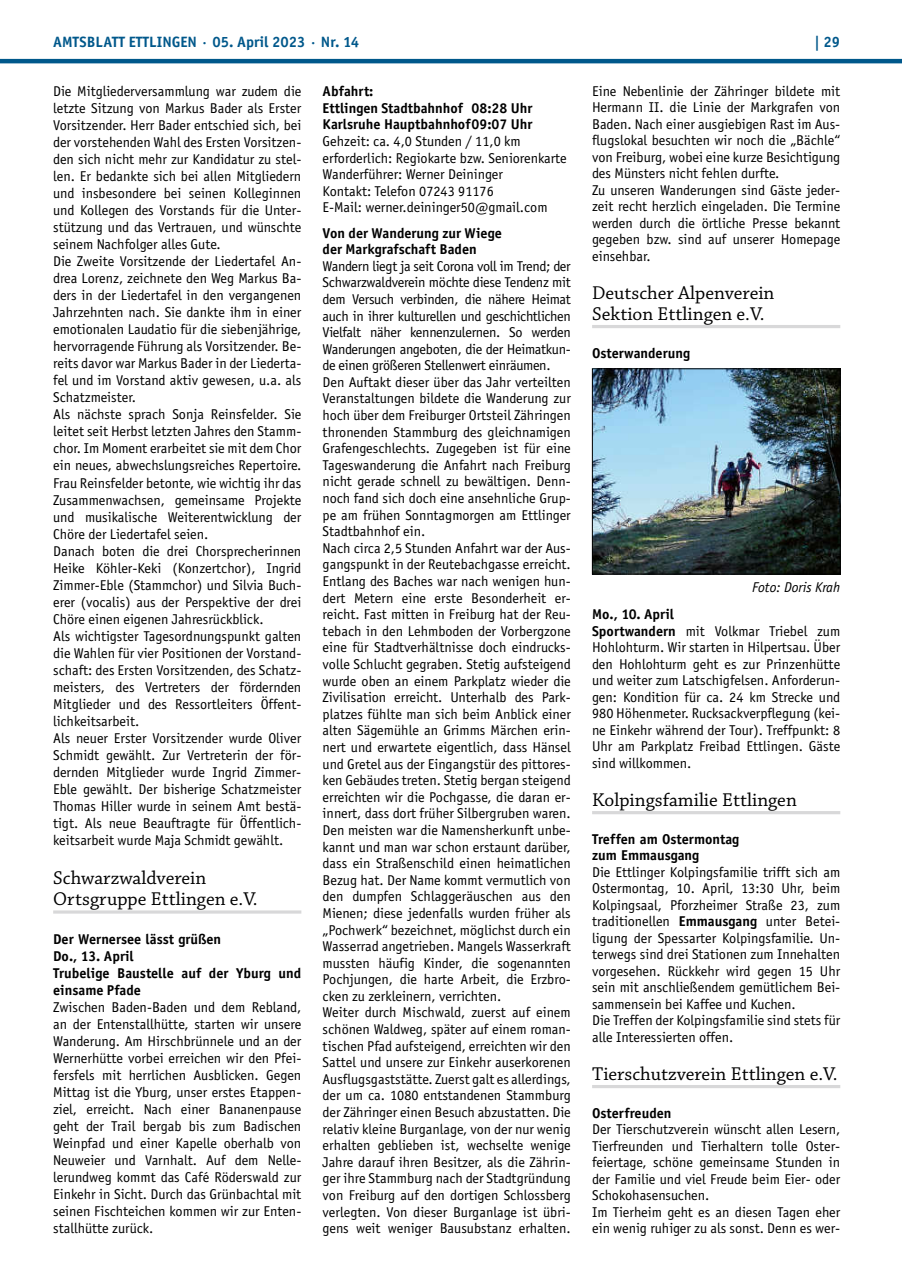
<style>
.page{position:relative;width:902px;height:1280px;background:#fff}
.page>*{position:absolute;margin:0;border:0;box-sizing:border-box;transform-origin:0 0}
.t1{font:19.5px/21.6px "Chaparral Pro";color:#000}
.t2{font:700 15px "Officina Sans";color:#00588b}
.t3{font:14.25px/16.6px "Officina Sans";color:#000}
.t4{font:700 14.25px/17.1px "Officina Sans";color:#000}
.t5{font:italic 14.25px "Officina Sans";color:#000}
.s1{font-weight:700}
</style>
<div class="page">
<hr style="left:0;top:59px;width:901px;height:4px;background:#00588b">
<hr style="left:53px;top:910px;width:248px;height:4px;background:#e2e2e3">
<hr style="left:592px;top:325px;width:248px;height:3px;background:#d8d8d9">
<hr style="left:592px;top:811px;width:248px;height:3px;background:#d8d8d9">
<hr style="left:592px;top:1085px;width:248px;height:3px;background:#d8d8d9">
<img style="left:594px;top:370px;width:244px;height:202px">
<div style="left:592px;top:368px;width:248px;height:206px;border:1px solid #000"></div>
<p class="t2" style="left:53px;top:32px;width:307px">AMTSBLATT ETTLINGEN · 05. April 2023 · Nr. 14</p>
<p class="t2" style="left:814px;top:32px;width:28px">| 29</p>
<p class="t3" style="left:53px;top:82px;width:250px;line-height:17.1px">Die Mitgliederversammlung war zudem die letzte Sitzung von Markus Bader als Erster Vorsitzender. Herr Bader entschied sich, bei der vorstehenden Wahl des Ersten Vorsitzen&shy;den sich nicht mehr zur Kandidatur zu stel&shy;len. Er bedankte sich bei allen Mitgliedern und insbesondere bei seinen Kolleginnen und Kollegen des Vorstands für die Unter&shy;stützung und das Vertrauen, und wünschte seinem Nachfolger alles Gute.<br>Die Zweite Vorsitzende der Liedertafel An&shy;drea Lorenz, zeichnete den Weg Markus Ba&shy;ders in der Liedertafel in den vergangenen Jahrzehnten nach. Sie dankte ihm in einer emotionalen Laudatio für die siebenjährige, hervorragende Führung als Vorsitzender. Be&shy;reits davor war Markus Bader in der Liederta&shy;fel und im Vorstand aktiv gewesen, u.a. als Schatzmeister.<br>Als nächste sprach Sonja Reinsfelder. Sie leitet seit Herbst letzten Jahres den Stamm&shy;chor. Im Moment erarbeitet sie mit dem Chor ein neues, abwechslungsreiches Repertoire.<br>Frau Reinsfelder betonte, wie wichtig ihr das Zusammenwachsen, gemeinsame Projekte und musikalische Weiterentwicklung der Chöre der Liedertafel seien.<br>Danach boten die drei Chorsprecherinnen Heike Köhler-Keki (Konzertchor), Ingrid Zimmer-Eble (Stammchor) und Silvia Buch&shy;erer (vocalis) aus der Perspektive der drei Chöre einen eigenen Jahresrückblick.<br>Als wichtigster Tagesordnungspunkt galten die Wahlen für vier Positionen der Vorstand&shy;schaft: des Ersten Vorsitzenden, des Schatz&shy;meisters, des Vertreters der fördernden Mitglieder und des Ressortleiters Öffent&shy;lichkeitsarbeit.<br>Als neuer Erster Vorsitzender wurde Oliver Schmidt gewählt. Zur Vertreterin der för&shy;dernden Mitglieder wurde Ingrid Zimmer-Eble gewählt. Der bisherige Schatzmeister Thomas Hiller wurde in seinem Amt bestä&shy;tigt. Als neue Beauftragte für Öffentlich&shy;keitsarbeit wurde Maja Schmidt gewählt.</p>
<h1 class="t1" style="left:53px;top:867px;width:206px">Schwarzwaldverein<br>Ortsgruppe Ettlingen e.V.</h1>
<p class="t4" style="left:53px;top:930px;width:250px">Der Wernersee lässt grüßen<br>Do., 13. April<br>Trubelige Baustelle auf der Yburg und einsame Pfade</p>
<p class="t3" style="left:53px;top:998px;width:250px;line-height:17.1px;text-align:justify">Zwischen Baden-Baden und dem Rebland, an der Entenstallhütte, starten wir unsere Wanderung. Am Hirschbrünnele und an der Wernerhütte vorbei erreichen wir den Pfei&shy;fersfels mit herrlichen Ausblicken. Gegen Mittag ist die Yburg, unser erstes Etappen&shy;ziel, erreicht. Nach einer Bananenpause geht der Trail bergab bis zum Badischen Weinpfad und einer Kapelle oberhalb von Neuweier und Varnhalt. Auf dem Nelle&shy;lerundweg kommt das Café Röderswald zur Einkehr in Sicht. Durch das Grünbachtal mit seinen Fischteichen kommen wir zur Enten&shy;stallhütte zurück.</p>
<p class="t3" style="left:592px;top:83px;width:250px">Eine Nebenlinie der Zähringer bildete mit Hermann II. die Linie der Markgrafen von Baden. Nach einer ausgiebigen Rast im Aus&shy;flugslokal besuchten wir noch die „Bächle“ von Freiburg, wobei eine kurze Besichtigung des Münsters nicht fehlen durfte.<br>Zu unseren Wanderungen sind Gäste jeder&shy;zeit recht herzlich eingeladen. Die Termine werden durch die örtliche Presse bekannt gegeben bzw. sind auf unserer Homepage einsehbar.</p>
<h1 class="t1" style="left:592px;top:283px;width:184px;line-height:21px">Deutscher Alpenverein<br>Sektion Ettlingen e.V.</h1>
<p class="t4" style="left:592px;top:344px;width:100px">Osterwanderung</p>
<p class="t4" style="left:322px;top:83px;width:211px;line-height:16.6px">Abfahrt:<br>Ettlingen Stadtbahnhof 08:28 Uhr<br>Karlsruhe Hauptbahnhof09:07 Uhr</p>
<p class="t3" style="left:322px;top:133px;width:246px">Gehzeit: ca. 4,0 Stunden / 11,0 km erforderlich: Regiokarte bzw. Seniorenkarte Wanderführer: Werner Deininger<br>Kontakt: Telefon 07243 91176<br>E-Mail: werner.deininger50@gmail.com</p>
<p class="t4" style="left:322px;top:224px;width:181px;line-height:16.6px">Von der Wanderung zur Wiege der Markgrafschaft Baden</p>
<p class="t3" style="left:322px;top:258px;width:250px">Wandern liegt ja seit Corona voll im Trend; der Schwarzwaldverein möchte diese Tendenz mit dem Versuch verbinden, die nähere Heimat auch in ihrer kulturellen und geschichtlichen Vielfalt näher kennenzulernen. So werden Wanderungen angeboten, die der Heimatkun&shy;de einen größeren Stellenwert einräumen.<br>Den Auftakt dieser über das Jahr verteilten Veranstaltungen bildete die Wanderung zur hoch über dem Freiburger Ortsteil Zähringen thronenden Stammburg des gleichnamigen Grafengeschlechts. Zugegeben ist für eine Tageswanderung die Anfahrt nach Freiburg nicht gerade schnell zu bewältigen. Denn&shy;noch fand sich doch eine ansehnliche Grup&shy;pe am frühen Sonntagmorgen am Ettlinger Stadtbahnhof ein.<br>Nach circa 2,5 Stunden Anfahrt war der Aus&shy;gangspunkt in der Reutebachgasse erreicht.<br>Entlang des Baches war nach wenigen hun&shy;dert Metern eine erste Besonderheit er&shy;reicht. Fast mitten in Freiburg hat der Reu&shy;tebach in den Lehmboden der Vorbergzone eine für Stadtverhältnisse doch eindrucks&shy;volle Schlucht gegraben. Stetig aufsteigend wurde oben an einem Parkplatz wieder die Zivilisation erreicht. Unterhalb des Park&shy;platzes fühlte man sich beim Anblick einer alten Sägemühle an Grimms Märchen erin&shy;nert und erwartete eigentlich, dass Hänsel und Gretel aus der Eingangstür des pittores&shy;ken Gebäudes treten. Stetig bergan steigend erreichten wir die Pochgasse, die daran er&shy;innert, dass dort früher Silbergruben waren.<br>Den meisten war die Namensherkunft unbe&shy;kannt und man war schon erstaunt darüber, dass ein Straßenschild einen heimatlichen Bezug hat. Der Name kommt vermutlich von den dumpfen Schlaggeräuschen aus den Mienen; diese jedenfalls wurden früher als „Pochwerk“ bezeichnet, möglichst durch ein Wasserrad angetrieben. Mangels Wasserkraft mussten häufig Kinder, die sogenannten Pochjungen, die harte Arbeit, die Erzbro&shy;cken zu zerkleinern, verrichten.<br>Weiter durch Mischwald, zuerst auf einem schönen Waldweg, später auf einem roman&shy;tischen Pfad aufsteigend, erreichten wir den Sattel und unsere zur Einkehr auserkorenen Ausflugsgaststätte. Zuerst galt es allerdings, der um ca. 1080 entstandenen Stammburg der Zähringer einen Besuch abzustatten. Die relativ kleine Burganlage, von der nur wenig erhalten geblieben ist, wechselte wenige Jahre darauf ihren Besitzer, als die Zährin&shy;ger ihre Stammburg nach der Stadtgründung von Freiburg auf den dortigen Schlossberg verlegten. Von dieser Burganlage ist übri&shy;gens weit weniger Bausubstanz erhalten.</p>
<p class="t5" style="left:752px;top:579px;width:90px">Foto: Doris Krah</p>
<p class="t3" style="left:592px;top:606px;width:250px"><span class="s1">Mo., 10. April<br>Sportwandern</span> mit Volkmar Triebel zum Hohlohturm. Wir starten in Hilpertsau. Über den Hohlohturm geht es zur Prinzenhütte und weiter zum Latschigfelsen. Anforderun&shy;gen: Kondition für ca. 24 km Strecke und 980 Höhenmeter. Rucksackverpflegung (kei&shy;ne Einkehr während der Tour). Treffpunkt: 8<br>Uhr am Parkplatz Freibad Ettlingen. Gäste sind willkommen.</p>
<h1 class="t1" style="left:592px;top:790px;width:206px">Kolpingsfamilie Ettlingen</h1>
<p class="t4" style="left:592px;top:830px;width:149px;line-height:16.5px">Treffen am Ostermontag zum Emmausgang</p>
<p class="t3" style="left:592px;top:864px;width:250px">Die Ettlinger Kolpingsfamilie trifft sich am Ostermontag, 10. April, 13:30 Uhr, beim Kolpingsaal, Pforzheimer Straße 23, zum traditionellen <span class="s1">Emmausgang</span> unter Betei&shy;ligung der Spessarter Kolpingsfamilie. Un&shy;terwegs sind drei Stationen zum Innehalten vorgesehen. Rückkehr wird gegen 15 Uhr sein mit anschließendem gemütlichem Bei&shy;sammensein bei Kaffee und Kuchen.<br>Die Treffen der Kolpingsfamilie sind stets für alle Interessierten offen.</p>
<h1 class="t1" style="left:592px;top:1064px;width:247px">Tierschutzverein Ettlingen e.V.</h1>
<p class="t4" style="left:592px;top:1104px;width:81px">Osterfreuden</p>
<p class="t3" style="left:592px;top:1121px;width:250px">Der Tierschutzverein wünscht allen Lesern, Tierfreunden und Tierhaltern tolle Oster&shy;feiertage, schöne gemeinsame Stunden in der Familie und viel Freude beim Eier- oder Schokohasensuchen.<br>Im Tierheim geht es an diesen Tagen eher ein wenig ruhiger zu als sonst. Denn es wer-</p>
</div>
